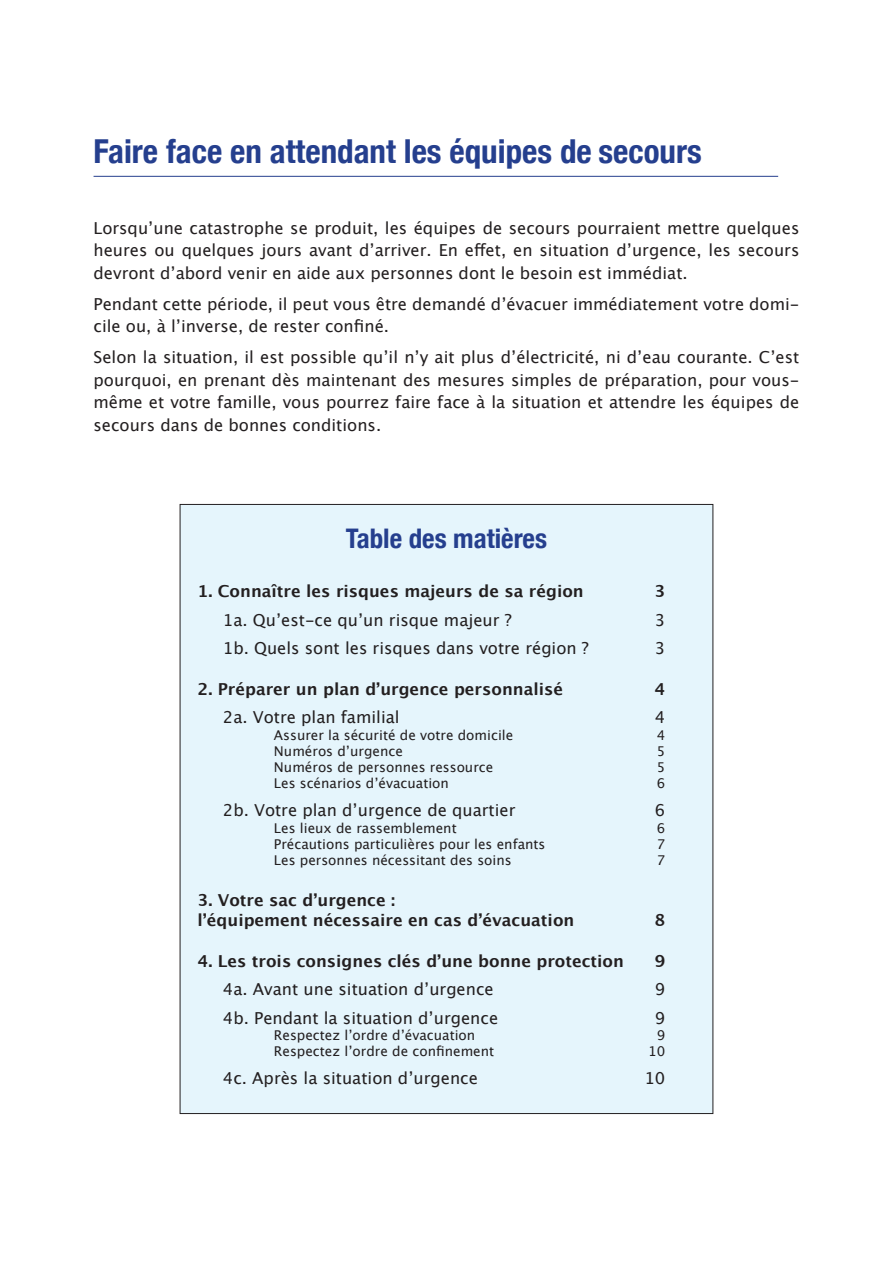
<style>
.page{position:relative;width:893px;height:1263px;background:#fff}
.page>*{position:absolute;margin:0;border:0;box-sizing:border-box;transform-origin:0 0}
.Header1{font:700 condensed 33px "Helvetica Neue";color:#253f8e}
.TDM_Title{font:700 condensed 27px "Helvetica Neue";color:#253f8e}
.Parag_Normal{font:16.5px/22.5px "Lucida Grande";color:#231f20;text-align:justify}
.TDM2{font:16.5px "Lucida Grande";color:#231f20}
.TDM1{font:700 16.5px/19.8px "Lucida Grande";color:#231f20}
.TDM3{font:13.5px "Lucida Grande";color:#231f20}
</style>
<div class="page">
<hr style="left:94px;top:176px;width:684px;height:1px;background:#253f8e">
<div style="left:180px;top:504px;width:533px;height:609px;background:#e5f5fc"></div>
<p class="Header1" style="left:94px;top:131px;width:610px">Faire face en attendant les équipes de secours</p>
<p class="Parag_Normal" style="left:94px;top:217px;width:707px">Lorsqu’une catastrophe se produit, les équipes de secours pourraient mettre quelques heures ou quelques jours avant d’arriver. En effet, en situation d’urgence, les secours devront d’abord venir en aide aux personnes dont le besoin est immédiat.</p>
<p class="Parag_Normal" style="left:94px;top:293px;width:707px">Pendant cette période, il peut vous être demandé d’évacuer immédiatement votre domi&shy;cile ou, à l’inverse, de rester confiné.</p>
<p class="Parag_Normal" style="left:94px;top:346px;width:707px">Selon la situation, il est possible qu’il n’y ait plus d’électricité, ni d’eau courante. C’est pourquoi, en prenant dès maintenant des mesures simples de préparation, pour vous&shy;même et votre famille, vous pourrez faire face à la situation et attendre les équipes de secours dans de bonnes conditions.</p>
<p class="TDM_Title" style="left:346px;top:522px;width:203px">Table des matières</p>
<p class="TDM1" style="left:197px;top:581px;width:388px">1. Connaître les risques majeurs de sa région</p>
<p class="TDM1" style="left:654px;top:581px;width:12px">3</p>
<p class="TDM2" style="left:223px;top:610px;width:290px">1a. Qu’est-ce qu’un risque majeur ?</p>
<p class="TDM2" style="left:655px;top:610px;width:12px">3</p>
<p class="TDM2" style="left:223px;top:639px;width:367px">1b. Quels sont les risques dans votre région ?</p>
<p class="TDM2" style="left:655px;top:639px;width:12px">3</p>
<p class="TDM1" style="left:197px;top:679px;width:367px">2. Préparer un plan d’urgence personnalisé</p>
<p class="TDM1" style="left:654px;top:679px;width:12px">4</p>
<p class="TDM2" style="left:223px;top:708px;width:178px">2a. Votre plan familial</p>
<p class="TDM2" style="left:655px;top:708px;width:12px">4</p>
<p class="TDM3" style="left:274px;top:727px;width:241px">Assurer la sécurité de votre domicile</p>
<p class="TDM3" style="left:657px;top:727px;width:10px">4</p>
<p class="TDM3" style="left:274px;top:743px;width:130px">Numéros d’urgence</p>
<p class="TDM3" style="left:657px;top:743px;width:10px">5</p>
<p class="TDM3" style="left:274px;top:759px;width:221px">Numéros de personnes ressource</p>
<p class="TDM3" style="left:657px;top:759px;width:10px">5</p>
<p class="TDM3" style="left:274px;top:775px;width:176px">Les scénarios d’évacuation</p>
<p class="TDM3" style="left:657px;top:775px;width:10px">6</p>
<p class="TDM2" style="left:223px;top:801px;width:294px">2b. Votre plan d’urgence de quartier</p>
<p class="TDM2" style="left:655px;top:801px;width:12px">6</p>
<p class="TDM3" style="left:274px;top:820px;width:184px">Les lieux de rassemblement</p>
<p class="TDM3" style="left:657px;top:820px;width:10px">6</p>
<p class="TDM3" style="left:274px;top:836px;width:273px">Précautions particulières pour les enfants</p>
<p class="TDM3" style="left:657px;top:836px;width:10px">7</p>
<p class="TDM3" style="left:274px;top:852px;width:239px">Les personnes nécessitant des soins</p>
<p class="TDM3" style="left:657px;top:852px;width:10px">7</p>
<p class="TDM1" style="left:197px;top:890px;width:378px">3. Votre sac d’urgence :<br>l’équipement nécessaire en cas d’évacuation</p>
<p class="TDM1" style="left:654px;top:910px;width:12px">8</p>
<p class="TDM1" style="left:197px;top:951px;width:428px">4. Les trois consignes clés d’une bonne protection</p>
<p class="TDM1" style="left:654px;top:951px;width:12px">9</p>
<p class="TDM2" style="left:223px;top:980px;width:272px">4a. Avant une situation d’urgence</p>
<p class="TDM2" style="left:655px;top:980px;width:12px">9</p>
<p class="TDM2" style="left:223px;top:1008px;width:277px">4b. Pendant la situation d’urgence</p>
<p class="TDM2" style="left:655px;top:1008px;width:12px">9</p>
<p class="TDM3" style="left:274px;top:1027px;width:203px">Respectez l’ordre d’évacuation</p>
<p class="TDM3" style="left:657px;top:1027px;width:10px">9</p>
<p class="TDM3" style="left:274px;top:1043px;width:222px">Respectez l’ordre de confinement</p>
<p class="TDM3" style="left:648px;top:1043px;width:19px">10</p>
<p class="TDM2" style="left:223px;top:1069px;width:256px">4c. Après la situation d’urgence</p>
<p class="TDM2" style="left:644px;top:1069px;width:22px">10</p>
</div>
